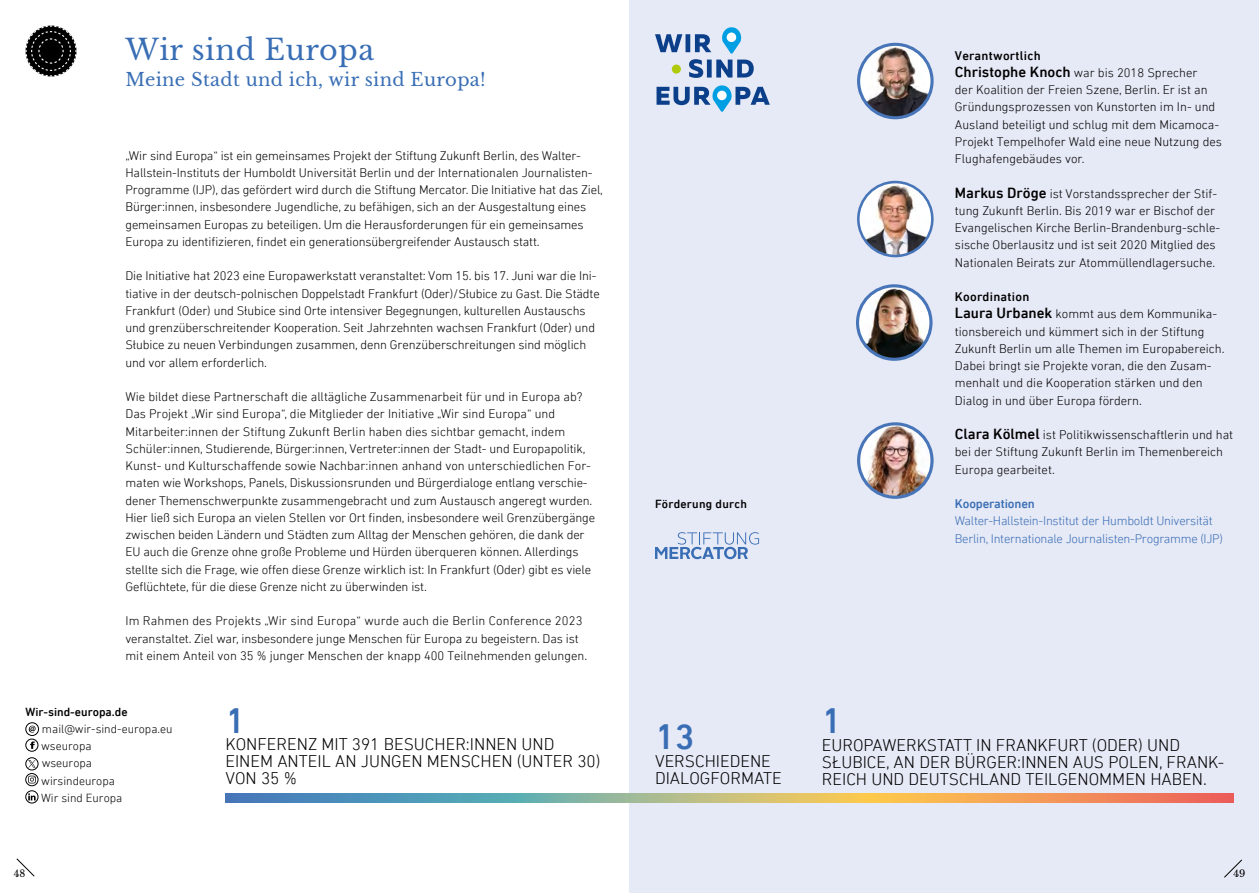
<style>
.page{position:relative;width:1259px;height:893px;background:#fff}
.page>*{position:absolute;margin:0;border:0;box-sizing:border-box;transform-origin:0 0}
.t1{font:500 36px "DIN Next LT Pro";color:#396eb5}
.t2{font:28.5px "Libre Baskerville";letter-spacing:.02em;color:#396eb5}
.t3{font:18px "Libre Baskerville";letter-spacing:.02em;color:#396eb5}
.t4{font:300 17.25px/17.2px "DIN Next LT Pro";color:#000}
.t5{font:300 12.75px/17.2px "DIN Next LT Pro";letter-spacing:-.01em;color:#000}
.t6{font:300 12.75px/17.2px "DIN Next LT Pro";letter-spacing:-.02em;color:#396eb5}
.t7{font:500 12.75px "DIN Next LT Pro";letter-spacing:-.01em;color:#396eb5}
.t8{font:300 12px/17.2px "DIN Next LT Pro";color:#000}
.t9{font:500 12px "DIN Next LT Pro";letter-spacing:.01em;color:#000}
.t10{font:9.75px "Libre Baskerville";color:#000}
.s1{font-weight:500}
.s2{font-weight:500;font-size:15px}
</style>
<div class="page">
<div style="left:26px;top:722px;width:13px;height:14px;border:1px solid #000;border-radius:50%"></div>
<svg style="left:29px;top:726px;width:7px;height:7px"></svg>
<div style="left:26px;top:739px;width:12px;height:12px;border:1px solid #000;border-radius:50%"></div>
<svg style="left:30px;top:741px;width:5px;height:8px"></svg>
<svg style="left:28px;top:760px;width:8px;height:8px"></svg>
<div style="left:26px;top:757px;width:12px;height:13px;border:1px solid #000;border-radius:50%"></div>
<div style="left:26px;top:773px;width:12px;height:13px;border:1px solid #000;border-radius:50%"></div>
<svg style="left:28px;top:776px;width:8px;height:7px"></svg>
<div style="left:26px;top:790px;width:12px;height:13px;border:1px solid #000;border-radius:50%"></div>
<svg style="left:28px;top:793px;width:8px;height:7px"></svg>
<svg style="left:25px;top:25px;width:52px;height:52px"></svg>
<div style="left:629px;top:0;width:630px;height:893px;background:#e6e9f6"></div>
<svg style="left:225px;top:794px;width:1008px;height:8px;background:#ada282"></svg>
<img style="left:857px;top:286px;width:74px;height:73px;border-radius:37px">
<div style="left:856px;top:284px;width:76px;height:77px;border:3px solid #4775b8;border-radius:50%"></div>
<svg style="left:655px;top:532px;width:104px;height:27px"></svg>
<svg style="left:656px;top:85px;width:114px;height:27px"></svg>
<div style="left:717px;top:91px;width:9px;height:9px;background:#fff;border-radius:50%"></div>
<svg style="left:655px;top:27px;width:98px;height:51px"></svg>
<div style="left:726px;top:33px;width:10px;height:9px;background:#fff;border-radius:50%"></div>
<div style="left:672px;top:65px;width:9px;height:9px;background:#afca0b;border-radius:50%"></div>
<img style="left:858px;top:44px;width:74px;height:74px;border-radius:37px">
<div style="left:857px;top:43px;width:76px;height:76px;border:3px solid #4775b8;border-radius:50%"></div>
<img style="left:858px;top:182px;width:74px;height:74px;border-radius:37px">
<div style="left:857px;top:181px;width:76px;height:76px;border:3px solid #4775b8;border-radius:50%"></div>
<img style="left:861px;top:425px;width:69px;height:72px">
<div style="left:857px;top:422px;width:76px;height:77px;border:3px solid #4775b8;border-radius:50%"></div>
<svg style="left:1224px;top:859px;width:18px;height:19px"></svg>
<svg style="left:16px;top:858px;width:19px;height:19px"></svg>
<h2 class="t2" style="left:125px;top:33px;width:250px">Wir sind Europa</h2>
<h3 class="t3" style="left:125px;top:69px;width:362px">Meine Stadt und ich, wir sind Europa!</h3>
<p class="t5" style="left:125px;top:147px;width:479px">„Wir sind Europa“ ist ein gemeinsames Projekt der Stiftung Zukunft Berlin, des Walter-Hallstein-Instituts der Humboldt Universität Berlin und der Internationalen Journalisten-Programme (IJP), das gefördert wird durch die Stiftung Mercator. Die Initiative hat das Ziel, Bürger:innen, insbesondere Jugendliche, zu befähigen, sich an der Ausgestaltung eines gemeinsamen Europas zu beteiligen. Um die Herausforderungen für ein gemeinsames Europa zu identifizieren, findet ein generationsübergreifender Austausch statt.</p>
<p class="t5" style="left:125px;top:267px;width:476px">Die Initiative hat 2023 eine Europawerkstatt veranstaltet: Vom 15. bis 17. Juni war die Ini&shy;tiative in der deutsch-polnischen Doppelstadt Frankfurt (Oder)/Słubice zu Gast. Die Städte Frankfurt (Oder) und Słubice sind Orte intensiver Begegnungen, kulturellen Austauschs und grenzüberschreitender Kooperation. Seit Jahrzehnten wachsen Frankfurt (Oder) und Słubice zu neuen Verbindungen zusammen, denn Grenzüberschreitungen sind möglich und vor allem erforderlich.</p>
<p class="t5" style="left:125px;top:388px;width:471px">Wie bildet diese Partnerschaft die alltägliche Zusammenarbeit für und in Europa ab?<br>Das Projekt „Wir sind Europa“, die Mitglieder der Initiative „Wir sind Europa“ und Mitarbeiter:innen der Stiftung Zukunft Berlin haben dies sichtbar gemacht, indem Schüler:innen, Studierende, Bürger:innen, Vertreter:innen der Stadt- und Europapolitik, Kunst- und Kulturschaffende sowie Nachbar:innen anhand von unterschiedlichen For&shy;maten wie Workshops, Panels, Diskussionsrunden und Bürgerdialoge entlang verschie&shy;dener Themenschwerpunkte zusammengebracht und zum Austausch angeregt wurden.<br>Hier ließ sich Europa an vielen Stellen vor Ort finden, insbesondere weil Grenzübergänge zwischen beiden Ländern und Städten zum Alltag der Menschen gehören, die dank der EU auch die Grenze ohne große Probleme und Hürden überqueren können. Allerdings stellte sich die Frage, wie offen diese Grenze wirklich ist: In Frankfurt (Oder) gibt es viele Geflüchtete, für die diese Grenze nicht zu überwinden ist.</p>
<p class="t5" style="left:125px;top:612px;width:463px">Im Rahmen des Projekts „Wir sind Europa“ wurde auch die Berlin Conference 2023 veranstaltet. Ziel war, insbesondere junge Menschen für Europa zu begeistern. Das ist mit einem Anteil von 35 % junger Menschen der knapp 400 Teilnehmenden gelungen.</p>
<p class="t9" style="left:26px;top:704px;width:104px">Wir-sind-europa.de</p>
<p class="t8" style="left:41px;top:720px;width:133px">mail@wir-sind-europa.eu wseuropa<br>wseuropa<br>wirsindeuropa<br>Wir sind Europa</p>
<h1 class="t1" style="left:225px;top:700px;width:21px">1</h1>
<h3 class="t4" style="left:225px;top:735px;width:376px">KONFERENZ MIT 391 BESUCHER:INNEN UND<br>EINEM ANTEIL AN JUNGEN MENSCHEN (UNTER 30)<br>VON 35 %</h3>
<p class="t9" style="left:655px;top:496px;width:93px">Förderung durch</p>
<p class="t5" style="left:955px;top:47px;width:269px"><span class="s1">Verantwortlich<br></span><span class="s2">Christophe Knoch</span> war bis 2018 Sprecher<br>der Koalition der Freien Szene, Berlin. Er ist an Gründungsprozessen von Kunstorten im In- und Ausland beteiligt und schlug mit dem Micamoca-Projekt Tempelhofer Wald eine neue Nutzung des Flughafengebäudes vor.</p>
<p class="t5" style="left:955px;top:185px;width:267px"><span class="s2">Markus Dröge</span> ist Vorstandssprecher der Stif&shy;tung Zukunft Berlin. Bis 2019 war er Bischof der Evangelischen Kirche Berlin-Brandenburg-schle&shy;sische Oberlausitz und ist seit 2020 Mitglied des Nationalen Beirats zur Atommüllendlagersuche.</p>
<p class="t5" style="left:955px;top:288px;width:271px"><span class="s1">Koordination<br></span><span class="s2">Laura Urbanek</span> kommt aus dem Kommunika&shy;tionsbereich und kümmert sich in der Stiftung Zukunft Berlin um alle Themen im Europabereich.<br>Dabei bringt sie Projekte voran, die den Zusam&shy;menhalt und die Kooperation stärken und den Dialog in und über Europa fördern.</p>
<p class="t5" style="left:955px;top:426px;width:280px"><span class="s2">Clara Kölmel</span> ist Politikwissenschaftlerin und hat bei der Stiftung Zukunft Berlin im Themenbereich<br>Europa gearbeitet.</p>
<p class="t7" style="left:955px;top:496px;width:81px">Kooperationen</p>
<p class="t6" style="left:955px;top:512px;width:270px">Walter-Hallstein-Institut der Humboldt Universität<br>Berlin, Internationale Journalisten-Programme (IJP)</p>
<h1 class="t1" style="left:655px;top:716px;width:41px">13</h1>
<h3 class="t4" style="left:655px;top:752px;width:128px">VERSCHIEDENE<br>DIALOGFORMATE</h3>
<h1 class="t1" style="left:822px;top:700px;width:21px">1</h1>
<h3 class="t4" style="left:822px;top:736px;width:404px">EUROPAWERKSTATT IN FRANKFURT (ODER) UND<br>SŁUBICE, AN DER BÜRGER:INNEN AUS POLEN, FRANK-<br>REICH UND DEUTSCHLAND TEILGENOMMEN HABEN.</h3>
<p class="t10" style="left:14px;top:867px;width:13px">48</p>
<p class="t10" style="left:1233px;top:867px;width:13px">49</p>
</div>
